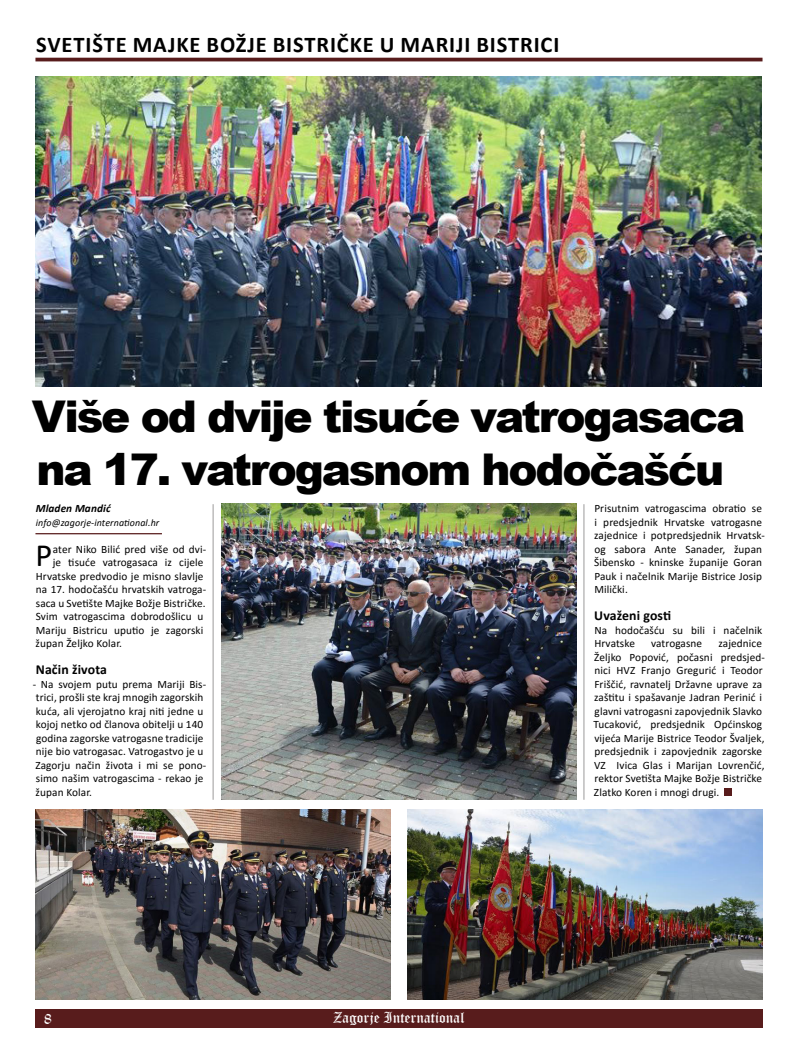
<style>
.page{position:relative;width:798px;height:1063px;background:#fff}
.page>*{position:absolute;margin:0;border:0;box-sizing:border-box;transform-origin:0 0}
.t1{font:900 43.75px/52.5px "Arial";letter-spacing:-.05em;color:#000}
.t2{font:32.5px "Calibri";color:#000}
.t3{font:700 22.5px "Calibri";letter-spacing:.04em;color:#000}
.t4{font:15px "Old English Text";color:#fff}
.t5{font:700 13.75px "Calibri";letter-spacing:.01em;color:#000}
.t6{font:11.25px/13.5px "Calibri";letter-spacing:.01em;color:#000}
.t7{font:italic 700 11.25px "Calibri";letter-spacing:.01em;color:#000}
.t8{font:italic 10px "Calibri";letter-spacing:.01em;color:#000}
</style>
<div class="page">
<div style="left:35px;top:1009px;width:727px;height:19px;background:#581c1c"></div>
<hr style="left:35px;top:533px;width:127px;height:1px;background:#581c1c">
<div style="left:724px;top:789px;width:7px;height:7px;background:#581c1c"></div>
<hr style="left:35px;top:58px;width:727px;height:3px;background:#581c1c">
<img style="left:35px;top:76px;width:726px;height:310px">
<img style="left:35px;top:810px;width:355px;height:189px">
<img style="left:407px;top:810px;width:355px;height:189px">
<img style="left:221px;top:504px;width:355px;height:296px">
<hr style="left:213px;top:504px;width:1px;height:296px;background:#9c9b9b">
<hr style="left:583px;top:504px;width:1px;height:296px;background:#9c9b9b">
<h3 class="t3" style="left:36px;top:29px;width:24px">SVETIŠTE</h3>
<h3 class="t3" style="left:133px;top:29px;width:34px">MAJKE</h3>
<h3 class="t3" style="left:206px;top:29px;width:26px">BOŽJE</h3>
<h3 class="t3" style="left:273px;top:29px;width:26px">BISTRIČKE</h3>
<h3 class="t3" style="left:380px;top:29px;width:52px">U MARIJI</h3>
<h3 class="t3" style="left:476px;top:29px;width:24px">BISTRICI</h3>
<h1 class="t1" style="left:32px;top:389px;width:715px">Više od dvije tisuće vatrogasaca na 17. vatrogasnom hodočašću</h1>
<p class="t7" style="left:36px;top:501px;width:76px">Mladen Mandić</p>
<p class="t8" style="left:36px;top:516px;width:125px">info@zagorje-international.hr</p>
<h2 class="t2" style="left:35px;top:533px;width:18px">P</h2>
<p class="t6" style="left:53px;top:542px;width:155px">ater Niko Bilić pred više od dvi-</p>
<p class="t6" style="left:594px;top:502px;width:172px">Prisutnim vatrogascima obratio se i predsjednik Hrvatske vatrogasne zajednice i potpredsjednik Hrvatsk&shy;og sabora Ante Sanader, župan<br>Šibensko - kninske županije Goran<br>Pauk i načelnik Marije Bistrice Josip<br>Milički.</p>
<p class="t5" style="left:594px;top:606px;width:78px">UVAŽENI GOSTI</p>
<p class="t6" style="left:594px;top:623px;width:169px">Na hodočašću su bili i načelnik<br>Hrvatske</p>
<p class="t6" style="left:53px;top:556px;width:152px">je tisuće vatrogasaca iz cijele</p>
<p class="t6" style="left:36px;top:569px;width:169px">Hrvatske predvodio je misno slavlje</p>
<p class="t6" style="left:36px;top:583px;width:172px">na 17. hodočašću hrvatskih vatroga-</p>
<p class="t6" style="left:36px;top:596px;width:171px">saca u Svetište Majke Božje Bistričke.</p>
<p class="t6" style="left:36px;top:610px;width:169px">Svim vatrogascima dobrodošlicu u</p>
<p class="t6" style="left:36px;top:623px;width:169px">Mariju Bistricu uputio je zagorski</p>
<p class="t6" style="left:36px;top:637px;width:88px">župan Željko Kolar.</p>
<p class="t5" style="left:36px;top:660px;width:73px">NAČIN ŽIVOTA</p>
<p class="t6" style="left:33px;top:677px;width:175px">- Na svojem putu prema Mariji Bis&shy;trici, prošli ste kraj mnogih zagorskih kuća, ali vjerojatno kraj niti jedne u kojoj netko od članova obitelji u 140 godina zagorske vatrogasne tradicije nije bio vatrogasac. Vatrogastvo je u Zagorju način života i mi se pono&shy;simo našim vatrogascima - rekao je župan Kolar.</p>
<p class="t6" style="left:593px;top:637px;width:173px;text-indent:125px">zajednice Željko Popović, počasni predsjed&shy;nici HVZ Franjo Gregurić i Teodor Friščić, ravnatelj Državne uprave za zaštitu i spašavanje Jadran Perinić i glavni vatrogasni zapovjednik Slavko Tucaković, predsjednik Općinskog vijeća Marije Bistrice Teodor Švaljek, predsjednik i zapovjednik zagorske VZ Ivica Glas i Marijan Lovrenčić, rektor Svetišta Majke Božje Bistričke Zlatko Koren i mnogi drugi.</p>
<p class="t6" style="left:651px;top:637px;width:53px">vatrogasne</p>
<h3 class="t4" style="left:44px;top:1009px;width:9px">8</h3>
<h3 class="t4" style="left:333px;top:1008px;width:133px">Zagorje International</h3>
</div>
